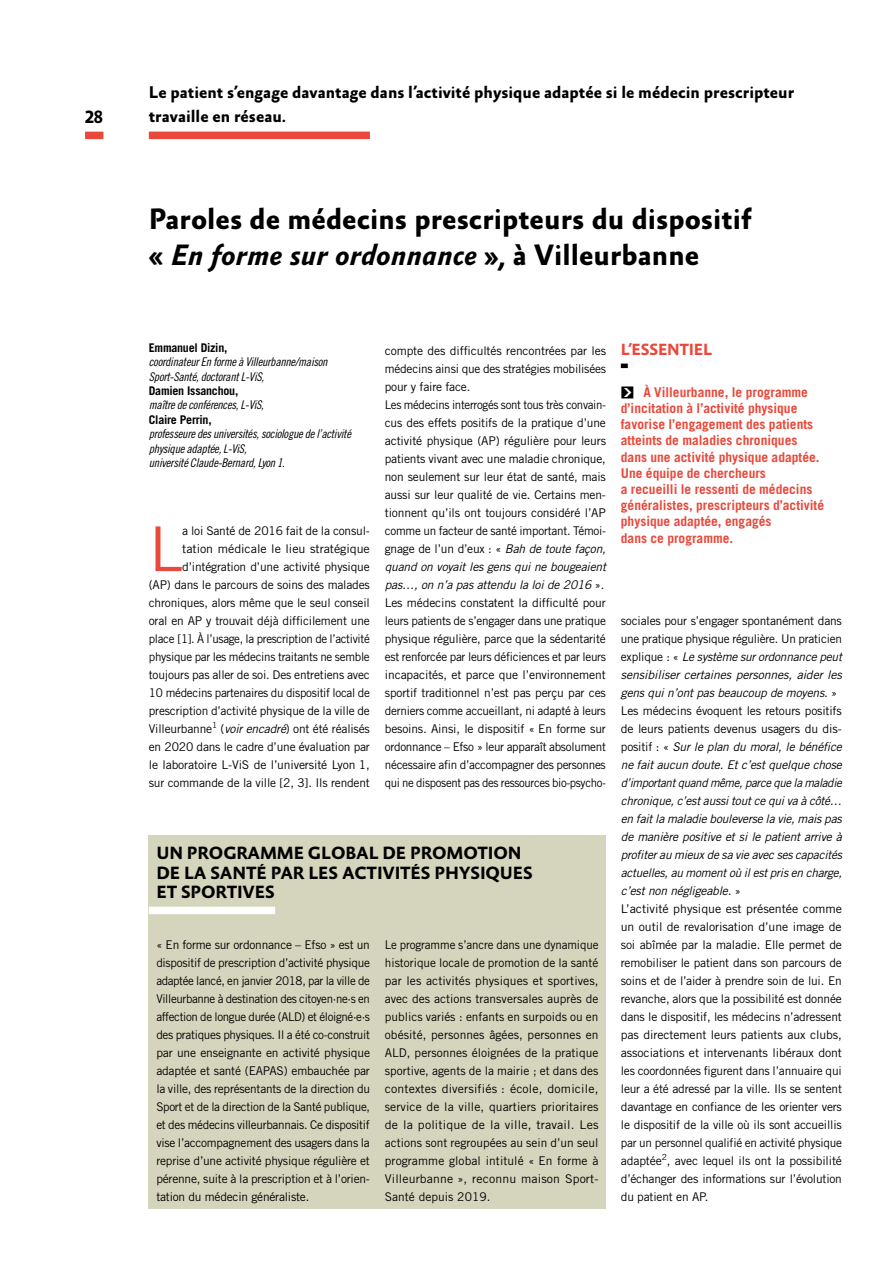
<style>
.page{position:relative;width:893px;height:1263px;background:#fff}
.page>*{position:absolute;margin:0;border:0;box-sizing:border-box;transform-origin:0 0}
.LETTRINE_TXT_V2{font:61.8px "Trade Gothic LT Std";color:#e9483a}
.TITRE_LINEALE_OLI_v2{font:700 30px/36px "Absara Sans OT";color:#000}
.TITRE{font:700 18px/19.5px "Absara Sans OT";letter-spacing:-.01em;color:#000}
.Chapo{font:700 17.25px/24px "Absara Sans OT";color:#000}
.ESSENTIEL{font:700 16.5px "Absara Sans OT";letter-spacing:-.02em;color:#e9483a}
.t1{font:700 13.5px/16.2px "Trade Gothic LT Std";color:#e9483a}
.LETTRINE_TXT_V2-2{font:12px/18px "Trade Gothic LT Std";letter-spacing:-.015em;color:#000;text-align:right}
.TXT_BODY_V2{font:12px/18px "Trade Gothic LT Std";letter-spacing:-.02em;color:#000;text-align:justify;scale:1.04 1}
.TXT_BODY_V2-2{font:italic 12px/18px "Trade Gothic LT Std";letter-spacing:-.015em;color:#000;text-align:justify}
.TXT{font:12px/18px "Trade Gothic LT Std";letter-spacing:-.01em;color:#000;text-align:justify}
.TXT-2{font:12px/18px "Trade Gothic LT Std";letter-spacing:-.01em;color:#000;text-align:justify;scale:.96 1}
.TXT_BODY_V2-3{font:12px/18px "Trade Gothic LT Std";letter-spacing:-.02em;color:#000;text-align:justify}
.TXT_BODY_V2-4{font:12px/18px "Trade Gothic LT Std";letter-spacing:-.02em;color:#000;text-align:justify;scale:.96 1}
.SIGNATURE_POSTE_V2{font:12px/14.4px "Trade Gothic LT Std Cn 18 Obl";letter-spacing:-.02em;color:#000}
.SIGNATURE_NOM_V2{font:700 12px "Trade Gothic LT Std";letter-spacing:-.02em;color:#000}
.s1{font-style:italic}
.s2{font-family:"Arrow Dynamic";color:#000}
.s3{font-style:normal}
</style>
<div class="page">
<div style="left:149px;top:132px;width:221px;height:7px;background:#e9483a"></div>
<div style="left:149px;top:836px;width:457px;height:373px;background:#d4d5bc"></div>
<div style="left:149px;top:907px;width:126px;height:7px;background:#fff"></div>
<svg style="left:621px;top:364px;width:7px;height:4px"></svg>
<div style="left:85px;top:132px;width:18px;height:7px;background:#e9483a"></div>
<h3 class="TITRE" style="left:85px;top:108px;width:19px">28</h3>
<p class="Chapo" style="left:149px;top:81px;width:647px">Le patient s’engage davantage dans l’activité physique adaptée si le médecin prescripteur travaille en réseau.</p>
<p class="TITRE_LINEALE_OLI_v2" style="left:149px;top:203px;width:604px">Paroles de médecins prescripteurs du dispositif « <span class="s1">En forme sur ordonnance</span> », à Villeurbanne</p>
<p class="SIGNATURE_NOM_V2" style="left:149px;top:340px;width:80px">Emmanuel Dizin,</p>
<p class="SIGNATURE_POSTE_V2" style="left:149px;top:355px;width:180px">coordinateur En forme à Villeurbanne/maison<br>Sport‑Santé, doctorant L-ViS,</p>
<p class="SIGNATURE_NOM_V2" style="left:149px;top:383px;width:91px">Damien Issanchou,</p>
<p class="SIGNATURE_POSTE_V2" style="left:149px;top:398px;width:117px">maître de conférences, L-ViS,</p>
<p class="SIGNATURE_NOM_V2" style="left:149px;top:412px;width:64px">Claire Perrin,</p>
<p class="SIGNATURE_POSTE_V2" style="left:149px;top:427px;width:204px">professeure des universités, sociologue de l’activité physique adaptée, L-ViS,</p>
<p class="SIGNATURE_POSTE_V2" style="left:149px;top:456px;width:138px">université Claude-Bernard, Lyon 1.</p>
<p class="LETTRINE_TXT_V2-2" style="left:149px;top:522px;width:223px">a loi Santé de 2016 fait de la consul&shy;tation médicale le lieu stratégique d’intégration d’une activité physique<br>(AP) dans le parcours de soins des malades chroniques, alors même que le seul conseil oral en AP y trouvait déjà difficilement une place [1]. À l’usage, la prescription de l’activité physique par les médecins traitants ne semble toujours pas aller de soi. Des entretiens avec 10 médecins partenaires du dispositif local de prescription d’activité physique de la ville de Villeurbanne<sup>1</sup> (<span class="s1">voir encadré</span>) ont été réalisés en 2020 dans le cadre d’une évaluation par le laboratoire L-ViS de l’université Lyon 1, sur commande de la ville [2, 3]. Ils rendent</p>
<p class="LETTRINE_TXT_V2" style="left:149px;top:512px;width:36px">L</p>
<p class="LETTRINE_TXT_V2-2" style="left:385px;top:342px;width:223px;text-align:justify">compte des difficultés rencontrées par les médecins ainsi que des stratégies mobilisées pour y faire face.</p>
<p class="TXT_BODY_V2-4" style="left:385px;top:396px;width:232px">Les médecins interrogés sont tous très convain&shy;cus des effets positifs de la pratique d’une activité physique (AP) régulière pour leurs patients vivant avec une maladie chronique, non seulement sur leur état de santé, mais aussi sur leur qualité de vie. Certains men&shy;tionnent qu’ils ont toujours considéré l’AP comme un facteur de santé important. Témoi&shy;gnage de l’un d’eux : « <span class="s1">Bah de toute façon, quand on voyait les gens qui ne bougeaient pas…, on n’a pas attendu la loi de 2016</span> ».</p>
<p class="TXT_BODY_V2-3" style="left:385px;top:594px;width:223px">Les médecins constatent la difficulté pour leurs patients de s’engager dans une pratique physique régulière, parce que la sédentarité est renforcée par leurs déficiences et par leurs incapacités, et parce que l’environnement sportif traditionnel n’est pas perçu par ces derniers comme accueillant, ni adapté à leurs besoins. Ainsi, le dispositif « En forme sur ordonnance – Efso » leur apparaît absolument nécessaire afin d’accompagner des personnes qui ne disposent pas des ressources bio-psycho-</p>
<p class="TITRE" style="left:156px;top:844px;width:378px">UN PROGRAMME GLOBAL DE PROMOTION<br>DE LA SANTÉ PAR LES ACTIVITÉS PHYSIQUES<br>ET SPORTIVES</p>
<p class="TXT" style="left:156px;top:936px;width:215px">« En forme sur ordonnance – Efso » est un dispositif de prescription d’activité physique adaptée lancé, en janvier 2018, par la ville de Villeurbanne à destination des citoyen·ne·s en affection de longue durée (ALD) et éloigné·e·s des pratiques physiques. Il a été co-construit par une enseignante en activité physique adaptée et santé (EAPAS) embauchée par la ville, des représentants de la direction du Sport et de la direction de la Santé publique, et des médecins villeurbannais. Ce dispositif vise l’accompagnement des usagers dans la reprise d’une activité physique régulière et pérenne, suite à la prescription et à l’orien&shy;tation du médecin généraliste.</p>
<p class="TXT-2" style="left:385px;top:936px;width:224px">Le programme s’ancre dans une dynamique historique locale de promotion de la santé par les activités physiques et sportives, avec des actions transversales auprès de publics variés : enfants en surpoids ou en obésité, personnes âgées, personnes en ALD, personnes éloignées de la pratique sportive, agents de la mairie ; et dans des contextes diversifiés : école, domicile, service de la ville, quartiers prioritaires de la politique de la ville, travail. Les actions sont regroupées au sein d’un seul programme global intitulé « En forme à Villeurbanne », reconnu maison Sport-Santé depuis 2019.</p>
<p class="ESSENTIEL" style="left:621px;top:340px;width:93px">L’ESSENTIEL</p>
<p class="t1" style="left:621px;top:384px;width:205px"><span class="s2">Ç</span> À Villeurbanne, le programme d’incitation à l’activité physique favorise l’engagement des patients atteints de maladies chroniques dans une activité physique adaptée.<br>Une équipe de chercheurs<br>a recueilli le ressenti de médecins généralistes, prescripteurs d’activité physique adaptée, engagés<br>dans ce programme.</p>
<p class="TXT_BODY_V2-2" style="left:621px;top:612px;width:223px"><span class="s3">sociales pour s’engager spontanément dans une pratique physique régulière. Un praticien explique : «</span> Le système sur ordonnance peut sensibiliser certaines personnes, aider les gens qui n’ont pas beaucoup de moyens. <span class="s3">»</span></p>
<p class="TXT_BODY_V2-2" style="left:621px;top:702px;width:223px"><span class="s3">Les médecins évoquent les retours positifs de leurs patients devenus usagers du dis&shy;positif : «</span> Sur le plan du moral, le bénéfice ne fait aucun doute. Et c’est quelque chose d’important quand même, parce que la maladie chronique, c’est aussi tout ce qui va à côté… en fait la maladie bouleverse la vie, mais pas de manière positive et si le patient arrive à profiter au mieux de sa vie avec ses capacités actuelles, au moment où il est pris en charge, c’est non négligeable. <span class="s3">»</span></p>
<p class="TXT_BODY_V2" style="left:621px;top:900px;width:214px">L’activité physique est présentée comme un outil de revalorisation d’une image de soi abîmée par la maladie. Elle permet de remobiliser le patient dans son parcours de soins et de l’aider à prendre soin de lui. En revanche, alors que la possibilité est donnée dans le dispositif, les médecins n’adressent pas directement leurs patients aux clubs, associations et intervenants libéraux dont les coordonnées figurent dans l’annuaire qui leur a été adressé par la ville. Ils se sentent davantage en confiance de les orienter vers le dispositif de la ville où ils sont accueillis par un personnel qualifié en activité physique adaptée<sup>2</sup>, avec lequel ils ont la possibilité d’échanger des informations sur l’évolution du patient en AP.</p>
</div>
